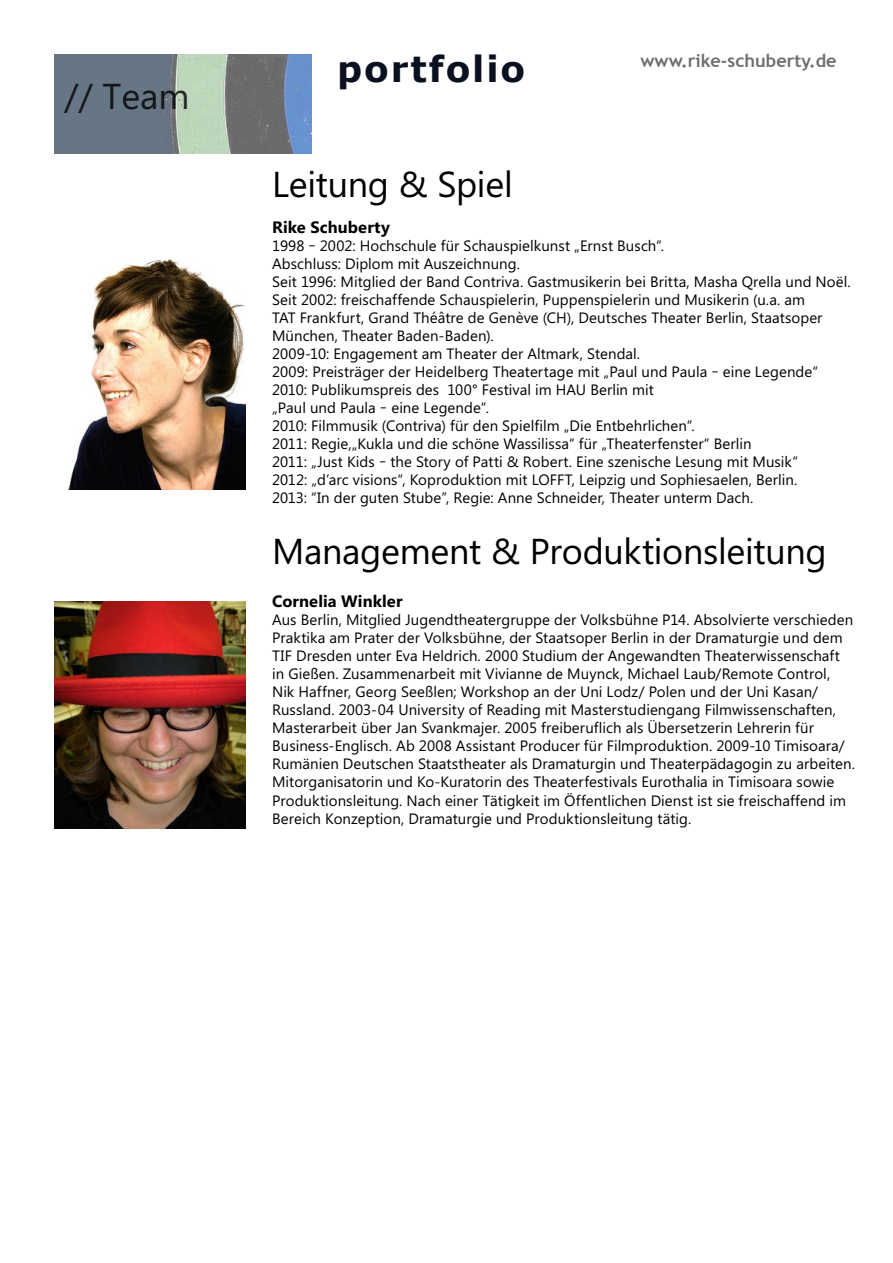
<style>
.page{position:relative;width:893px;height:1263px;background:#fff}
.page>*{position:absolute;margin:0;border:0;box-sizing:border-box;transform-origin:0 0}
.t1{font:36px "Microsoft Phags Pa";letter-spacing:-.01em;color:#000}
.t2{font:700 36px "Verdana";letter-spacing:.05em;color:#091020}
.t3{font:700 18px "Trebuchet MS";color:#6d6e71}
.t4{font:700 16.5px "Microsoft Phags Pa";letter-spacing:.005em;color:#000}
.t5{font:15px/18px "Microsoft Phags Pa";letter-spacing:.005em;color:#000}
</style>
<div class="page">
<img style="left:68px;top:259px;width:178px;height:230px">
<img style="left:54px;top:601px;width:191px;height:227px">
<img style="left:54px;top:54px;width:257px;height:99px">
<h1 class="t1" style="left:65px;top:71px;width:126px">// Team</h1>
<h1 class="t2" style="left:337px;top:43px;width:189px">portfolio</h1>
<p class="t3" style="left:640px;top:50px;width:197px">www.rike-schuberty.de</p>
<h1 class="t1" style="left:272px;top:159px;width:242px">Leitung &amp; Spiel</h1>
<p class="t4" style="left:272px;top:215px;width:119px">Rike Schuberty</p>
<p class="t5" style="left:272px;top:236px;width:580px">1998 – 2002: Hochschule für Schauspielkunst „Ernst Busch“.<br>Abschluss: Diplom mit Auszeichnung.<br>Seit 1996: Mitglied der Band Contriva. Gastmusikerin bei Britta, Masha Qrella und Noël.<br>Seit 2002: freischaffende Schauspielerin, Puppenspielerin und Musikerin (u.a. am<br>TAT Frankfurt, Grand Théâtre de Genève (CH), Deutsches Theater Berlin, Staatsoper München, Theater Baden-Baden).<br>2009-10: Engagement am Theater der Altmark, Stendal.<br>2009: Preisträger der Heidelberg Theatertage mit „Paul und Paula – eine Legende“ 2010: Publikumspreis des 100° Festival im HAU Berlin mit<br>„Paul und Paula – eine Legende“.<br>2010: Filmmusik (Contriva) für den Spielfilm „Die Entbehrlichen“.<br>2011: Regie,„Kukla und die schöne Wassilissa“ für „Theaterfenster“ Berlin<br>2011: „Just Kids – the Story of Patti &amp; Robert. Eine szenische Lesung mit Musik“<br>2012: „d’arc visions“, Koproduktion mit LOFFT, Leipzig und Sophiesaelen, Berlin.<br>2013: “In der guten Stube”, Regie: Anne Schneider, Theater unterm Dach.</p>
<h1 class="t1" style="left:272px;top:527px;width:556px">Management &amp; Produktionsleitung</h1>
<p class="t4" style="left:272px;top:590px;width:132px">Cornelia Winkler</p>
<p class="t5" style="left:272px;top:610px;width:584px">Aus Berlin, Mitglied Jugendtheatergruppe der Volksbühne P14. Absolvierte verschieden Praktika am Prater der Volksbühne, der Staatsoper Berlin in der Dramaturgie und dem TIF Dresden unter Eva Heldrich. 2000 Studium der Angewandten Theaterwissenschaft in Gießen. Zusammenarbeit mit Vivianne de Muynck, Michael Laub/Remote Control, Nik Haffner, Georg Seeßlen; Workshop an der Uni Lodz/ Polen und der Uni Kasan/ Russland. 2003-04 University of Reading mit Masterstudiengang Filmwissenschaften, Masterarbeit über Jan Svankmajer. 2005 freiberuflich als Übersetzerin Lehrerin für Business-Englisch. Ab 2008 Assistant Producer für Filmproduktion. 2009-10 Timisoara/ Rumänien Deutschen Staatstheater als Dramaturgin und Theaterpädagogin zu arbeiten.<br>Mitorganisatorin und Ko-Kuratorin des Theaterfestivals Eurothalia in Timisoara sowie Produktionsleitung. Nach einer Tätigkeit im Öffentlichen Dienst ist sie freischaffend im Bereich Konzeption, Dramaturgie und Produktionsleitung tätig.</p>
</div>
